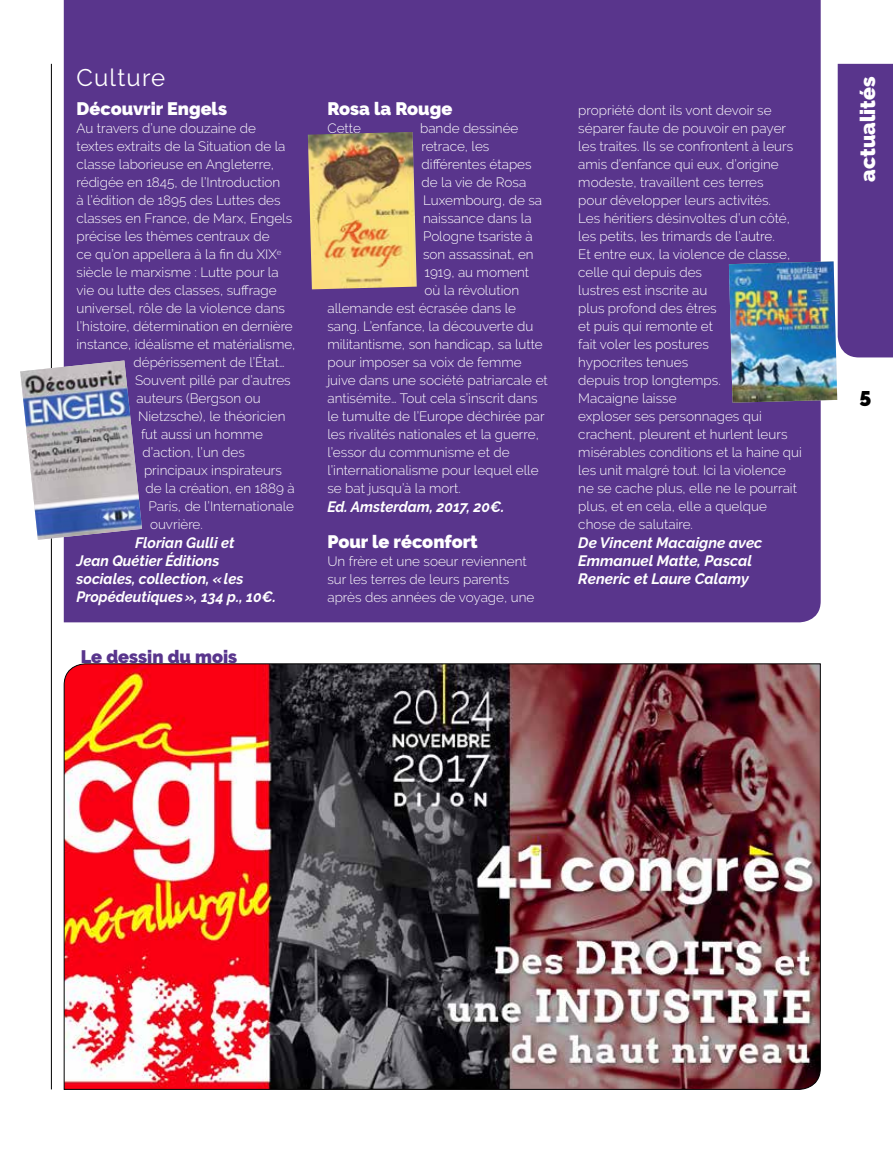
<style>
.page{position:relative;width:893px;height:1149px;background:#fff}
.page>*{position:absolute;margin:0;border:0;box-sizing:border-box;transform-origin:0 0}
.t1{font:24px "Raleway";letter-spacing:.05em;color:#fff}
.t2{font:900 21px "Raleway";color:#fff}
.t3{font:900 21px "Raleway";color:#000}
.t4{font:900 18px "Raleway";color:#fff}
.t5{font:900 18px "Raleway";color:#59358c}
.t6{font:italic 700 15px/18px "Raleway";color:#fff}
.t7{font:300 13.5px/18px "Raleway";color:#fff}
</style>
<div class="page">
<hr style="left:51px;top:64px;width:1px;height:1025px;background:#000">
<div style="left:64px;top:0;width:757px;height:622px;background:#59358c"></div>
<img style="left:20px;top:360px;width:122px;height:179px">
<svg style="left:729px;top:64px;width:164px;height:336px;background:#72539d"></svg>
<img style="left:729px;top:261px;width:108px;height:141px">
<img style="left:63px;top:663px;width:758px;height:426px">
<img style="left:308px;top:132px;width:109px;height:157px">
<h1 class="t1" style="left:77px;top:63px;width:90px">Culture</h1>
<h3 class="t4" style="left:77px;top:98px;width:152px">Découvrir Engels</h3>
<p class="t7" style="left:77px;top:119px;width:181px">Au travers d’une douzaine de</p>
<p class="t7" style="left:77px;top:137px;width:210px">textes extraits de la Situation de la</p>
<p class="t7" style="left:77px;top:155px;width:199px">classe laborieuse en Angleterre,</p>
<p class="t7" style="left:77px;top:173px;width:205px">rédigée en 1845, de l’Introduction</p>
<p class="t7" style="left:77px;top:191px;width:206px">à l’édition de 1895 des Luttes des</p>
<p class="t7" style="left:77px;top:209px;width:217px">classes en France, de Marx, Engels</p>
<p class="t7" style="left:77px;top:227px;width:195px">précise les thèmes centraux de</p>
<p class="t7" style="left:77px;top:245px;width:206px">ce qu’on appellera à la fin du XIX<sup>e</sup></p>
<p class="t7" style="left:77px;top:263px;width:204px">siècle le marxisme : Lutte pour la</p>
<p class="t7" style="left:77px;top:281px;width:202px">vie ou lutte des classes, suffrage</p>
<p class="t7" style="left:77px;top:299px;width:210px">universel, rôle de la violence dans</p>
<p class="t7" style="left:77px;top:317px;width:218px">l’histoire, détermination en dernière</p>
<p class="t7" style="left:77px;top:335px;width:220px">instance, idéalisme et matérialisme,</p>
<p class="t7" style="left:134px;top:353px;width:153px">dépérissement de l’État…</p>
<p class="t7" style="left:135px;top:371px;width:157px">Souvent pillé par d’autres</p>
<p class="t7" style="left:137px;top:389px;width:126px">auteurs (Bergson ou</p>
<p class="t7" style="left:138px;top:407px;width:149px">Nietzsche), le théoricien</p>
<p class="t7" style="left:141px;top:425px;width:123px">fut aussi un homme</p>
<p class="t7" style="left:143px;top:443px;width:104px">d’action, l’un des</p>
<p class="t7" style="left:144px;top:461px;width:140px">principaux inspirateurs</p>
<p class="t7" style="left:146px;top:479px;width:151px">de la création, en 1889 à</p>
<p class="t7" style="left:149px;top:497px;width:147px">Paris, de l’Internationale</p>
<p class="t7" style="left:150px;top:515px;width:54px">ouvrière.</p>
<p class="t6" style="left:77px;top:533px;width:201px;text-indent:59px">Florian Gulli et<br>Jean Quétier Éditions sociales, collection, «les<br>Propédeutiques», 134 p., 10€.</p>
<h3 class="t5" style="left:81px;top:646px;width:158px">Le dessin du mois</h3>
<h3 class="t4" style="left:327px;top:98px;width:126px">Rosa la Rouge</h3>
<p class="t7" style="left:327px;top:119px;width:35px">Cette</p>
<p class="t7" style="left:420px;top:119px;width:100px">bande dessinée</p>
<p class="t7" style="left:422px;top:137px;width:69px">retrace, les</p>
<p class="t7" style="left:422px;top:155px;width:112px">différentes étapes</p>
<p class="t7" style="left:422px;top:173px;width:106px">de la vie de Rosa</p>
<p class="t7" style="left:423px;top:191px;width:121px">Luxembourg, de sa</p>
<p class="t7" style="left:423px;top:209px;width:110px">naissance dans la</p>
<p class="t7" style="left:423px;top:227px;width:111px">Pologne tsariste à</p>
<p class="t7" style="left:423px;top:245px;width:112px">son assassinat, en</p>
<p class="t7" style="left:425px;top:263px;width:106px">1919, au moment</p>
<p class="t7" style="left:425px;top:281px;width:96px">où la révolution</p>
<p class="t7" style="left:327px;top:299px;width:190px">allemande est écrasée dans le</p>
<p class="t7" style="left:327px;top:317px;width:207px">sang. L’enfance, la découverte du</p>
<p class="t7" style="left:327px;top:335px;width:217px">militantisme, son handicap, sa lutte</p>
<p class="t7" style="left:327px;top:353px;width:196px">pour imposer sa voix de femme</p>
<p class="t7" style="left:327px;top:371px;width:222px">juive dans une société patriarcale et</p>
<p class="t7" style="left:327px;top:389px;width:212px">antisémite… Tout cela s’inscrit dans</p>
<p class="t7" style="left:327px;top:407px;width:219px">le tumulte de l’Europe déchirée par</p>
<p class="t7" style="left:327px;top:425px;width:213px">les rivalités nationales et la guerre,</p>
<p class="t7" style="left:327px;top:443px;width:184px">l’essor du communisme et de</p>
<p class="t7" style="left:327px;top:461px;width:213px">l’internationalisme pour lequel elle</p>
<p class="t7" style="left:327px;top:479px;width:135px">se bat jusqu’à la mort.</p>
<p class="t6" style="left:327px;top:497px;width:179px">Ed. Amsterdam, 2017, 20€.</p>
<h3 class="t4" style="left:327px;top:530px;width:152px">Pour le réconfort</h3>
<p class="t7" style="left:327px;top:551px;width:208px">Un frère et une soeur reviennent sur les terres de leurs parents après des années de voyage, une</p>
<p class="t7" style="left:578px;top:101px;width:225px">propriété dont ils vont devoir se séparer faute de pouvoir en payer les traites. Ils se confrontent à leurs amis d’enfance qui eux, d’origine modeste, travaillent ces terres<br>pour développer leurs activités.<br>Les héritiers désinvoltes d’un côté, les petits, les trimards de l’autre.<br>Et entre eux, la violence de classe, celle qui depuis des<br>lustres est inscrite au<br>plus profond des êtres<br>et puis qui remonte et<br>fait voler les postures<br>hypocrites tenues<br>depuis trop longtemps.<br>Macaigne laisse<br>exploser ses personnages qui crachent, pleurent et hurlent leurs misérables conditions et la haine qui les unit malgré tout. Ici la violence ne se cache plus, elle ne le pourrait plus, et en cela, elle a quelque chose de salutaire.</p>
<p class="t6" style="left:578px;top:533px;width:186px">De Vincent Macaigne avec<br>Emmanuel Matte, Pascal<br>Reneric et Laure Calamy</p>
<h2 class="t2" style="left:856px;top:182px;width:107px;rotate:-90deg">actualités</h2>
<h2 class="t3" style="left:859px;top:383px;width:13px">5</h2>
</div>
